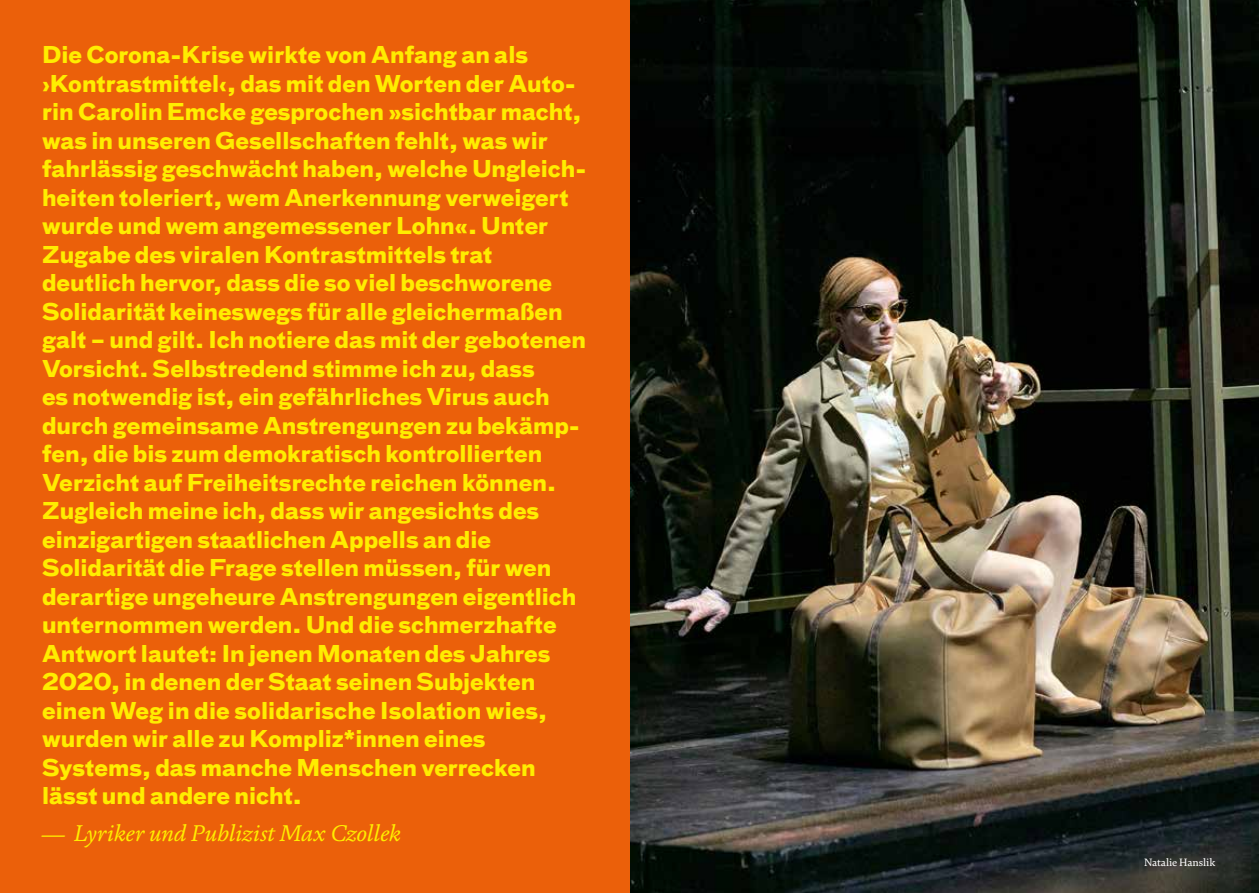
<style>
.page{position:relative;width:1259px;height:893px;background:#fff}
.page>*{position:absolute;margin:0;border:0;box-sizing:border-box;transform-origin:0 0}
.t1{font:italic 23.25px "FS Brabo";color:#ffed00}
.t2{font:700 22.5px/28.5px "Bau Pro";color:#ffed00}
.t3{font:10.8px "FS Brabo";color:#fff}
</style>
<div class="page">
<img style="left:629px;top:0;width:630px;height:893px">
<div style="left:0;top:0;width:629px;height:893px;background:#eb600a"></div>
<p class="t2" style="left:42px;top:39px;width:546px">Die Corona-Krise wirkte von Anfang an als ›Kontrastmittel‹, das mit den Worten der Auto&shy;rin Carolin Emcke gesprochen »sichtbar macht, was in unseren Gesellschaften fehlt, was wir fahrlässig geschwächt haben, welche Ungleich&shy;heiten toleriert, wem Anerkennung verweigert wurde und wem angemessener Lohn«. Unter Zugabe des viralen Kontrastmittels trat deutlich hervor, dass die so viel beschworene Solidarität keineswegs für alle gleichermaßen galt – und gilt. Ich notiere das mit der gebotenen Vorsicht. Selbstredend stimme ich zu, dass<br>es notwendig ist, ein gefährliches Virus auch durch gemeinsame Anstrengungen zu bekämp&shy;fen, die bis zum demokratisch kontrollierten Verzicht auf Freiheitsrechte reichen können.<br>Zugleich meine ich, dass wir angesichts des einzigartigen staatlichen Appells an die Solidarität die Frage stellen müssen, für wen derartige ungeheure Anstrengungen eigentlich unternommen werden. Und die schmerzhafte Antwort lautet: In jenen Monaten des Jahres 2020, in denen der Staat seinen Subjekten einen Weg in die solidarische Isolation wies, wurden wir alle zu Kompliz*innen eines Systems, das manche Menschen verrecken lässt und andere nicht.</p>
<p class="t1" style="left:42px;top:816px;width:361px">— Lyriker und Publizist Max Czollek</p>
<p class="t3" style="left:1144px;top:854px;width:73px">Natalie Hanslik</p>
</div>
